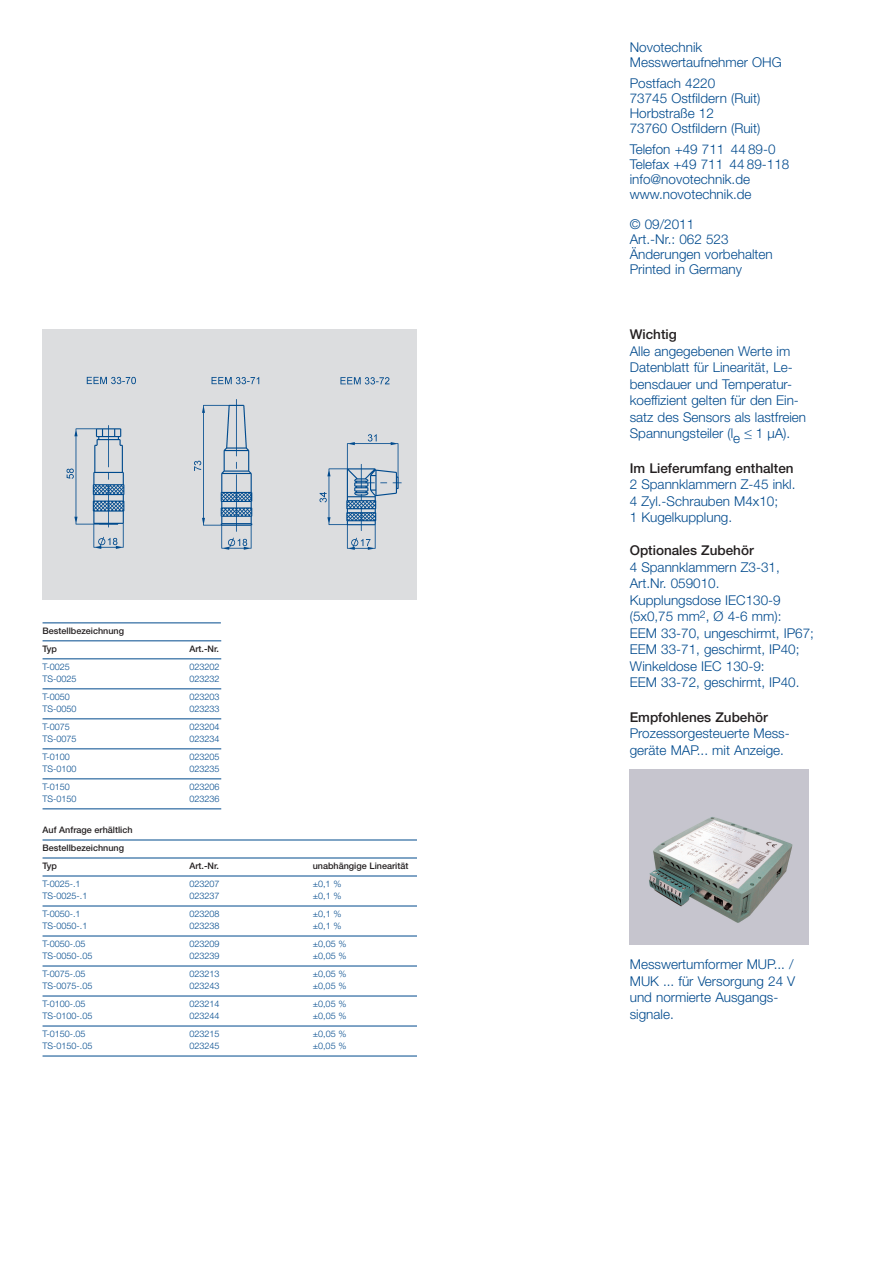
<style>
.page{position:relative;width:886px;height:1263px;background:#fff}
.page>*{position:absolute;margin:0;border:0;box-sizing:border-box;transform-origin:0 0}
.t1{font:300 13.5px/16.5px "Helvetica Neue";color:#004a8d}
.t2{font:500 13.5px "Helvetica Neue";color:#231f20}
.t3{font:300 9px "Helvetica Neue";color:#004a8d}
.t4{font:500 9px/18px "Helvetica Neue";color:#231f20}
</style>
<div class="page">
<div style="left:43px;top:330px;width:374px;height:270px;background:#dcdddf"></div>
<img style="left:66px;top:376px;width:336px;height:174px">
<hr style="left:43px;top:641px;width:178px;height:1px;background:#004a8d">
<hr style="left:43px;top:659px;width:178px;height:1px;background:#004a8d">
<hr style="left:43px;top:689px;width:178px;height:1px;background:#004a8d">
<hr style="left:43px;top:719px;width:178px;height:1px;background:#004a8d">
<hr style="left:43px;top:749px;width:178px;height:1px;background:#004a8d">
<hr style="left:43px;top:779px;width:178px;height:1px;background:#004a8d">
<hr style="left:43px;top:809px;width:178px;height:1px;background:#004a8d">
<hr style="left:43px;top:623px;width:178px;height:1px;background:#004a8d">
<img style="left:629px;top:770px;width:179px;height:174px">
<hr style="left:43px;top:840px;width:374px;height:1px;background:#004a8d">
<hr style="left:43px;top:858px;width:374px;height:1px;background:#004a8d">
<hr style="left:43px;top:876px;width:374px;height:1px;background:#004a8d">
<hr style="left:43px;top:906px;width:374px;height:1px;background:#004a8d">
<hr style="left:43px;top:936px;width:374px;height:1px;background:#004a8d">
<hr style="left:43px;top:966px;width:374px;height:1px;background:#004a8d">
<hr style="left:43px;top:996px;width:374px;height:1px;background:#004a8d">
<hr style="left:43px;top:1026px;width:374px;height:1px;background:#004a8d">
<hr style="left:43px;top:1056px;width:374px;height:1px;background:#004a8d">
<p class="t4" style="left:43px;top:623px;width:83px">Bestellbezeichnung<br>Typ</p>
<p class="t4" style="left:189px;top:641px;width:31px">Art.-Nr.</p>
<p class="t3" style="left:43px;top:661px;width:29px">T-0025</p>
<p class="t3" style="left:189px;top:661px;width:32px">023202</p>
<p class="t3" style="left:43px;top:673px;width:36px">TS-0025</p>
<p class="t3" style="left:189px;top:673px;width:32px">023232</p>
<p class="t3" style="left:43px;top:691px;width:29px">T-0050</p>
<p class="t3" style="left:189px;top:691px;width:32px">023203</p>
<p class="t3" style="left:43px;top:703px;width:36px">TS-0050</p>
<p class="t3" style="left:189px;top:703px;width:32px">023233</p>
<p class="t3" style="left:43px;top:721px;width:29px">T-0075</p>
<p class="t3" style="left:189px;top:721px;width:32px">023204</p>
<p class="t3" style="left:43px;top:733px;width:36px">TS-0075</p>
<p class="t3" style="left:189px;top:733px;width:32px">023234</p>
<p class="t3" style="left:43px;top:751px;width:29px">T-0100</p>
<p class="t3" style="left:189px;top:751px;width:32px">023205</p>
<p class="t3" style="left:43px;top:763px;width:36px">TS-0100</p>
<p class="t3" style="left:189px;top:763px;width:32px">023235</p>
<p class="t3" style="left:43px;top:781px;width:29px">T-0150</p>
<p class="t3" style="left:189px;top:781px;width:32px">023206</p>
<p class="t3" style="left:43px;top:793px;width:36px">TS-0150</p>
<p class="t3" style="left:189px;top:793px;width:32px">023236</p>
<p class="t4" style="left:43px;top:822px;width:92px">Auf Anfrage erhältlich<br>Bestellbezeichnung<br>Typ</p>
<p class="t4" style="left:189px;top:858px;width:31px">Art.-Nr.</p>
<p class="t4" style="left:313px;top:858px;width:97px">unabhängige Linearität</p>
<p class="t3" style="left:43px;top:879px;width:40px">T-0025-.1</p>
<p class="t3" style="left:189px;top:879px;width:32px">023207</p>
<p class="t3" style="left:313px;top:879px;width:30px">±0,1 %</p>
<p class="t3" style="left:43px;top:891px;width:46px">TS-0025-.1</p>
<p class="t3" style="left:189px;top:891px;width:32px">023237</p>
<p class="t3" style="left:313px;top:891px;width:30px">±0,1 %</p>
<p class="t3" style="left:43px;top:909px;width:40px">T-0050-.1</p>
<p class="t3" style="left:189px;top:909px;width:32px">023208</p>
<p class="t3" style="left:313px;top:909px;width:30px">±0,1 %</p>
<p class="t3" style="left:43px;top:921px;width:46px">TS-0050-.1</p>
<p class="t3" style="left:189px;top:921px;width:32px">023238</p>
<p class="t3" style="left:313px;top:921px;width:30px">±0,1 %</p>
<p class="t3" style="left:43px;top:939px;width:45px">T-0050-.05</p>
<p class="t3" style="left:189px;top:939px;width:32px">023209</p>
<p class="t3" style="left:313px;top:939px;width:35px">±0,05 %</p>
<p class="t3" style="left:43px;top:951px;width:51px">TS-0050-.05</p>
<p class="t3" style="left:189px;top:951px;width:32px">023239</p>
<p class="t3" style="left:313px;top:951px;width:35px">±0,05 %</p>
<p class="t3" style="left:43px;top:969px;width:45px">T-0075-.05</p>
<p class="t3" style="left:189px;top:969px;width:32px">023213</p>
<p class="t3" style="left:313px;top:969px;width:35px">±0,05 %</p>
<p class="t3" style="left:43px;top:981px;width:51px">TS-0075-.05</p>
<p class="t3" style="left:189px;top:981px;width:32px">023243</p>
<p class="t3" style="left:313px;top:981px;width:35px">±0,05 %</p>
<p class="t3" style="left:43px;top:999px;width:45px">T-0100-.05</p>
<p class="t3" style="left:189px;top:999px;width:32px">023214</p>
<p class="t3" style="left:313px;top:999px;width:35px">±0,05 %</p>
<p class="t3" style="left:43px;top:1011px;width:51px">TS-0100-.05</p>
<p class="t3" style="left:189px;top:1011px;width:32px">023244</p>
<p class="t3" style="left:313px;top:1011px;width:35px">±0,05 %</p>
<p class="t3" style="left:43px;top:1029px;width:45px">T-0150-.05</p>
<p class="t3" style="left:189px;top:1029px;width:32px">023215</p>
<p class="t3" style="left:313px;top:1029px;width:35px">±0,05 %</p>
<p class="t3" style="left:43px;top:1041px;width:51px">TS-0150-.05</p>
<p class="t3" style="left:189px;top:1041px;width:32px">023245</p>
<p class="t3" style="left:313px;top:1041px;width:35px">±0,05 %</p>
<p class="t1" style="left:629px;top:40px;width:153px;line-height:15px">Novotechnik<br>Messwertaufnehmer OHG</p>
<p class="t1" style="left:629px;top:76px;width:132px;line-height:15px">Postfach 4220<br>73745 Ostfildern (Ruit)<br>Horbstraße 12<br>73760 Ostfildern (Ruit)</p>
<p class="t1" style="left:629px;top:142px;width:161px;line-height:15px">Telefon +49 711 44 89-0<br>Telefax +49 711 44 89-118 info@novotechnik.de www.novotechnik.de</p>
<p class="t1" style="left:629px;top:217px;width:144px;line-height:15px">© 09/2011<br>Art.-Nr.: 062 523<br>Änderungen vorbehalten<br>Printed in Germany</p>
<p class="t2" style="left:629px;top:330px;width:49px">Wichtig</p>
<p class="t1" style="left:629px;top:342px;width:178px">Alle angegebenen Werte im<br>Datenblatt für Linearität, Le&shy;bensdauer und Temperatur&shy;koeffizient gelten für den Ein&shy;satz des Sensors als lastfreien<br>Spannungsteiler (le ≤ 1 µA).</p>
<p class="t2" style="left:629px;top:463px;width:165px">Im Lieferumfang enthalten</p>
<p class="t1" style="left:629px;top:476px;width:167px">2 Spannklammern Z-45 inkl.<br>4 Zyl.-Schrauben M4x10;<br>1 Kugelkupplung.</p>
<p class="t2" style="left:629px;top:545px;width:125px">Optionales Zubehör</p>
<p class="t1" style="left:629px;top:558px;width:186px">4 Spannklammern Z3-31,<br>Art.Nr. 059010.<br>Kupplungsdose IEC130-9 (5x0,75 mm<sup>2</sup>, Ø 4-6 mm):<br>EEM 33-70, ungeschirmt, IP67;<br>EEM 33-71, geschirmt, IP40;<br>Winkeldose IEC 130-9:<br>EEM 33-72, geschirmt, IP40.</p>
<p class="t2" style="left:629px;top:712px;width:140px">Empfohlenes Zubehör</p>
<p class="t1" style="left:629px;top:725px;width:161px">Prozessorgesteuerte Mess&shy;geräte MAP... mit Anzeige.</p>
<p class="t1" style="left:629px;top:956px;width:167px">Messwertumformer MUP... /<br>MUK ... für Versorgung 24 V und normierte Ausgangs&shy;signale.</p>
</div>
